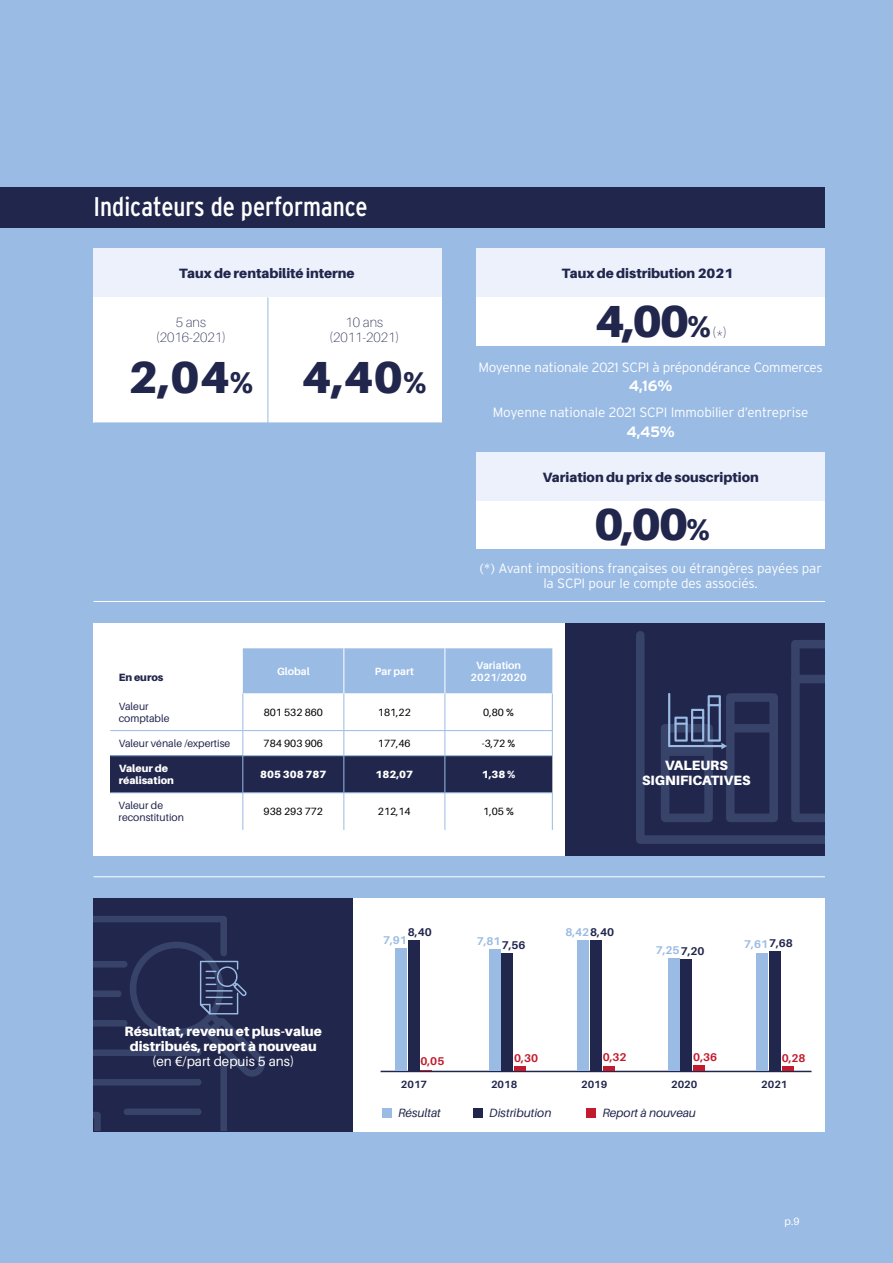
<style>
.page{position:relative;width:893px;height:1263px;background:#9abbe4}
.page>*{position:absolute;margin:0;border:0;box-sizing:border-box;transform-origin:0 0}
.t1{font:900 45px "Aileron";letter-spacing:-.025em;color:#21264c}
.t2{font:27px "Interstate Cond";color:#fff}
.t3{font:700 15px "Interstate";color:#fff}
.t4{font:300 13.5px/15px "Interstate";letter-spacing:-.015em;color:#fff;text-align:center}
.t5{font:900 13.5px "Aileron";color:#21264c}
.t6{font:900 13.5px/15px "Aileron";color:#fff;text-align:center}
.t7{font:100 13.5px/15px "Aileron";color:#21264c;text-align:center}
.t8{font:13.5px "Aileron";color:#fff}
.t9{font:italic 12px "Aileron";color:#21264c}
.t10{font:700 11.25px "Aileron";color:#9abbe4}
.t11{font:700 11.25px "Aileron";color:#c21b2d}
.t12{font:700 11.25px "Aileron";color:#21264c}
.t13{font:10.5px "Aileron";color:#000}
.t14{font:10.5px/12px "Aileron";color:#21264c}
.t15{font:900 10.5px/12px "Aileron";color:#fff}
.t16{font:700 10.5px/12px "Aileron";color:#fff;text-align:center}
.t17{font:700 10.5px "Aileron";color:#21264c}
.t18{font:900 10.5px "Aileron";color:#21264c}
.t19{font:10.5px "Aileron";color:#fff}
.s1{font-size:30px}
.s2{color:#21264c}
</style>
<div class="page">
<div style="left:0;top:187px;width:825px;height:40px;background:#21264c"></div>
<div style="left:94px;top:623px;width:731px;height:232px;background:#fff"></div>
<div style="left:566px;top:623px;width:259px;height:232px;background:#21264c"></div>
<svg style="left:636px;top:631px;width:189px;height:213px"></svg>
<div style="left:110px;top:756px;width:133px;height:37px;background:#21264c"></div>
<hr style="left:110px;top:730px;width:133px;height:1px;background:#9abbe4">
<hr style="left:110px;top:755px;width:133px;height:1px;background:#9abbe4">
<hr style="left:110px;top:792px;width:133px;height:1px;background:#9abbe4">
<svg style="left:243px;top:648px;width:310px;height:182px"></svg>
<hr style="left:445px;top:793px;width:1px;height:37px;background:#9abbe4">
<hr style="left:552px;top:793px;width:1px;height:37px;background:#9abbe4">
<hr style="left:94px;top:601px;width:731px;height:1px;background:#fff">
<hr style="left:94px;top:876px;width:731px;height:1px;background:#fff">
<div style="left:94px;top:297px;width:348px;height:126px;background:#fff"></div>
<div style="left:476px;top:297px;width:349px;height:49px;background:#fff"></div>
<div style="left:476px;top:500px;width:349px;height:48px;background:#fff"></div>
<div style="left:94px;top:249px;width:348px;height:48px;background:#ecf1fb"></div>
<div style="left:476px;top:249px;width:349px;height:48px;background:#ecf1fb"></div>
<div style="left:476px;top:452px;width:349px;height:49px;background:#ecf1fb"></div>
<hr style="left:268px;top:297px;width:1px;height:251px;background:#9abbe4">
<div style="left:94px;top:898px;width:731px;height:233px;background:#fff"></div>
<div style="left:94px;top:898px;width:259px;height:233px;background:#21264c"></div>
<div style="left:382px;top:1108px;width:9px;height:9px;background:#9abbe4"></div>
<div style="left:586px;top:1108px;width:9px;height:9px;background:#c21b2d"></div>
<div style="left:473px;top:1108px;width:9px;height:9px;background:#21264c"></div>
<svg style="left:94px;top:916px;width:171px;height:214px"></svg>
<hr style="left:381px;top:1071px;width:430px;height:1px;background:#21264c">
<div style="left:395px;top:948px;width:12px;height:123px;background:#9abbe4"></div>
<div style="left:489px;top:950px;width:12px;height:121px;background:#9abbe4"></div>
<div style="left:578px;top:940px;width:11px;height:131px;background:#9abbe4"></div>
<div style="left:668px;top:958px;width:12px;height:113px;background:#9abbe4"></div>
<div style="left:756px;top:953px;width:12px;height:118px;background:#9abbe4"></div>
<div style="left:408px;top:940px;width:11px;height:131px;background:#21264c"></div>
<div style="left:502px;top:953px;width:11px;height:118px;background:#21264c"></div>
<div style="left:590px;top:940px;width:12px;height:131px;background:#21264c"></div>
<div style="left:681px;top:959px;width:11px;height:112px;background:#21264c"></div>
<div style="left:769px;top:952px;width:12px;height:119px;background:#21264c"></div>
<div style="left:514px;top:1066px;width:12px;height:5px;background:#c21b2d"></div>
<div style="left:603px;top:1066px;width:11px;height:5px;background:#c21b2d"></div>
<div style="left:693px;top:1065px;width:12px;height:6px;background:#c21b2d"></div>
<div style="left:782px;top:1066px;width:11px;height:5px;background:#c21b2d"></div>
<h2 class="t2" style="left:94px;top:187px;width:276px">Indicateurs de performance</h2>
<p class="t5" style="left:179px;top:266px;width:177px">Taux de rentabilité interne</p>
<p class="t5" style="left:562px;top:266px;width:173px">Taux de distribution 2021</p>
<p class="t7" style="left:156px;top:315px;width:72px">5 ans (2016-2021)</p>
<p class="t7" style="left:329px;top:315px;width:72px">10 ans (2011-2021)</p>
<h1 class="t1" style="left:129px;top:351px;width:300px">2,04<span class="s1">%</span> 4,40<span class="s1">%</span></h1>
<h1 class="t1" style="left:595px;top:295px;width:117px">4,00<span class="s1">%</span></h1>
<p class="t7" style="left:712px;top:325px;width:17px">(*)</p>
<p class="t4" style="left:478px;top:359px;width:346px">Moyenne nationale 2021 SCPI à prépondérance Commerces</p>
<p class="t3" style="left:629px;top:375px;width:45px">4,16%</p>
<p class="t4" style="left:493px;top:404px;width:317px">Moyenne nationale 2021 SCPI Immobilier d’entreprise</p>
<p class="t3" style="left:626px;top:420px;width:50px">4,45%</p>
<p class="t5" style="left:542px;top:469px;width:218px">Variation du prix de souscription</p>
<h1 class="t1" style="left:594px;top:498px;width:117px">0,00<span class="s1">%</span></h1>
<p class="t4" style="left:479px;top:560px;width:344px">(*) Avant impositions françaises ou étrangères payées par la SCPI pour le compte des associés.</p>
<p class="t18" style="left:119px;top:671px;width:46px">En euros</p>
<p class="t16" style="left:277px;top:665px;width:34px">Global</p>
<p class="t16" style="left:375px;top:665px;width:40px">Par part</p>
<p class="t16" style="left:471px;top:659px;width:57px">Variation<br>2021/2020</p>
<p class="t14" style="left:119px;top:700px;width:52px">Valeur comptable</p>
<p class="t13" style="left:264px;top:707px;width:61px">801 532 860</p>
<p class="t13" style="left:378px;top:707px;width:34px">181,22</p>
<p class="t13" style="left:483px;top:707px;width:32px">0,80 %</p>
<p class="t14" style="left:119px;top:738px;width:113px">Valeur vénale /expertise</p>
<p class="t13" style="left:264px;top:738px;width:61px">784 903 906</p>
<p class="t13" style="left:378px;top:738px;width:34px">177,46</p>
<p class="t13" style="left:482px;top:738px;width:35px">-3,72 %</p>
<p class="t15" style="left:119px;top:762px;width:57px">Valeur de réalisation</p>
<p class="t15" style="left:260px;top:768px;width:68px">805 308 787</p>
<p class="t15" style="left:376px;top:768px;width:39px">182,07</p>
<p class="t15" style="left:482px;top:768px;width:35px">1,38 %</p>
<p class="t14" style="left:119px;top:800px;width:67px">Valeur de reconstitution</p>
<p class="t13" style="left:264px;top:806px;width:61px">938 293 772</p>
<p class="t13" style="left:378px;top:806px;width:34px">212,14</p>
<p class="t13" style="left:483px;top:806px;width:32px">1,05 %</p>
<p class="t6" style="left:642px;top:758px;width:110px">VALEURS<br>SIGNIFICATIVES</p>
<p class="t12" style="left:408px;top:926px;width:25px">8,40</p>
<p class="t10" style="left:383px;top:934px;width:25px">7,91</p>
<p class="t10" style="left:477px;top:935px;width:25px">7,81</p>
<p class="t12" style="left:502px;top:939px;width:25px">7,56</p>
<p class="t10" style="left:565px;top:926px;width:50px">8,42<span class="s2">8,40</span></p>
<p class="t10" style="left:656px;top:944px;width:50px">7,25<span class="s2">7,20</span></p>
<p class="t10" style="left:744px;top:938px;width:50px">7,61<span class="s2">7,68</span></p>
<p class="t6" style="left:125px;top:1023px;width:199px">Résultat, revenu et plus-value distribués, report à nouveau</p>
<p class="t8" style="left:152px;top:1053px;width:144px">(en €/part depuis 5 ans)</p>
<p class="t11" style="left:420px;top:1055px;width:25px">0,05</p>
<p class="t11" style="left:514px;top:1051px;width:25px">0,30</p>
<p class="t11" style="left:603px;top:1051px;width:25px">0,32</p>
<p class="t11" style="left:693px;top:1051px;width:25px">0,36</p>
<p class="t11" style="left:782px;top:1052px;width:25px">0,28</p>
<p class="t17" style="left:401px;top:1078px;width:28px">2017</p>
<p class="t17" style="left:491px;top:1078px;width:28px">2018</p>
<p class="t17" style="left:581px;top:1078px;width:28px">2019</p>
<p class="t17" style="left:671px;top:1078px;width:28px">2020</p>
<p class="t17" style="left:761px;top:1078px;width:28px">2021</p>
<p class="t9" style="left:398px;top:1106px;width:44px">Résultat</p>
<p class="t9" style="left:489px;top:1106px;width:64px">Distribution</p>
<p class="t9" style="left:602px;top:1106px;width:95px">Report à nouveau</p>
<p class="t19" style="left:785px;top:1215px;width:16px">p.9</p>
</div>
